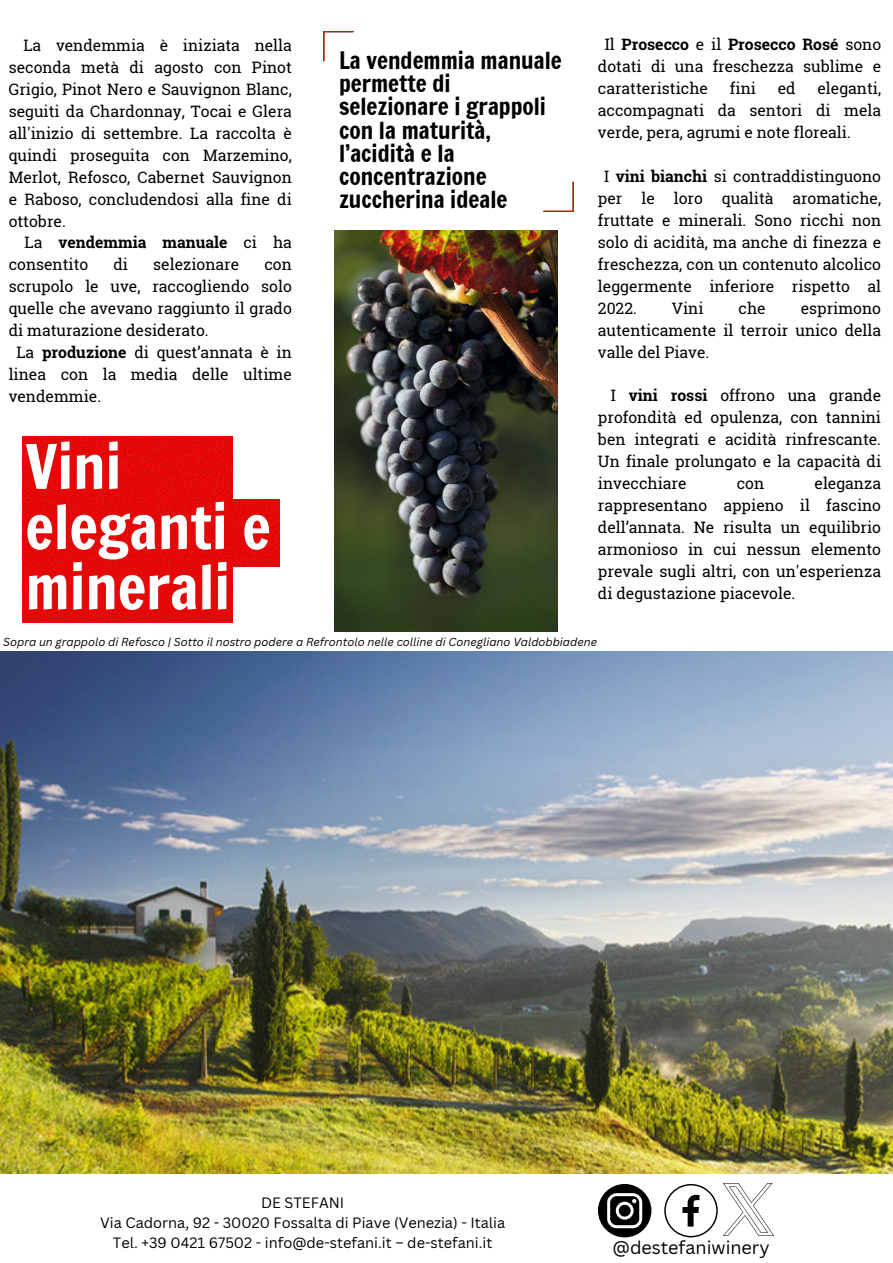
<style>
.page{position:relative;width:893px;height:1263px;background:#fff}
.page>*{position:absolute;margin:0;border:0;box-sizing:border-box;transform-origin:0 0}
.t1{font:60px "Francois One";color:#fff}
.t2{font:23.25px/23.1px "Francois One";color:#000}
.t3{font:18px "Canva Sans";color:#000}
.t4{font:15.75px/21.9px "Roboto Slab";color:#000;text-align:justify}
.t5{font:14.55px "Canva Sans";color:#000}
.t6{font:italic 11.25px "Canva Sans";color:#000}
.s1{font-weight:700}
</style>
<div class="page">
<img style="left:0;top:652px;width:893px;height:522px">
<img style="left:334px;top:230px;width:224px;height:402px">
<img style="left:23px;top:566px;width:209px;height:56px">
<img style="left:23px;top:499px;width:256px;height:67px">
<img style="left:23px;top:437px;width:209px;height:70px">
<img style="left:324px;top:32px;width:30px;height:30px">
<img style="left:542px;top:181px;width:31px;height:31px">
<svg style="left:598px;top:1184px;width:53px;height:53px"></svg>
<svg style="left:664px;top:1184px;width:54px;height:53px"></svg>
<img style="left:723px;top:1184px;width:50px;height:51px">
<p class="t4" style="left:9px;top:34px;width:285px;text-indent:15px">La vendemmia è iniziata nella seconda metà di agosto con Pinot Grigio, Pinot Nero e Sauvignon Blanc, seguiti da Chardonnay, Tocai e Glera all'inizio di settembre. La raccolta è quindi proseguita con Marzemino, Merlot, Refosco, Cabernet Sauvignon e Raboso, concludendosi alla fine di ottobre.</p>
<p class="t4" style="left:9px;top:231px;width:285px;text-indent:16px">La <span class="s1">vendemmia manuale</span> ci ha consentito</p>
<p class="t4" style="left:113px;top:253px;width:16px">di</p>
<p class="t4" style="left:153px;top:253px;width:87px">selezionare</p>
<p class="t4" style="left:9px;top:253px;width:285px;text-indent:256px">con scrupolo le uve, raccogliendo solo quelle che avevano raggiunto il grado di maturazione desiderato.</p>
<p class="t4" style="left:9px;top:341px;width:285px;text-indent:8px">La <span class="s1">produzione</span> di quest’annata è in linea con la media delle ultime vendemmie.</p>
<p class="t1" style="left:25px;top:423px;width:97px">Vini</p>
<p class="t1" style="left:25px;top:484px;width:247px">eleganti e</p>
<p class="t1" style="left:25px;top:544px;width:206px">minerali</p>
<p class="t2" style="left:339px;top:49px;width:224px">La vendemmia manuale permette di selezionare i grappoli con la maturità, l’acidità e la concentrazione zuccherina ideale</p>
<p class="t4" style="left:598px;top:33px;width:285px;text-indent:7px">Il <span class="s1">Prosecco</span> e il <span class="s1">Prosecco Rosé</span> sono dotati di una freschezza sublime e caratteristiche</p>
<p class="t4" style="left:730px;top:77px;width:28px">fini</p>
<p class="t4" style="left:778px;top:77px;width:19px">ed</p>
<p class="t4" style="left:598px;top:77px;width:285px;text-indent:219px">eleganti, accompagnati da sentori di mela verde, pera, agrumi e note floreali.</p>
<p class="t4" style="left:598px;top:165px;width:285px;text-indent:6px">I <span class="s1">vini bianchi</span> si contraddistinguono per le loro qualità aromatiche, fruttate e minerali. Sono ricchi non solo di acidità, ma anche di finezza e freschezza, con un contenuto alcolico leggermente inferiore rispetto al 2022.</p>
<p class="t4" style="left:598px;top:297px;width:285px;text-indent:203px">esprimono autenticamente il terroir unico della valle del Piave.</p>
<p class="t4" style="left:598px;top:384px;width:285px;text-indent:13px">I <span class="s1">vini rossi</span> offrono una grande profondità ed opulenza, con tannini ben integrati e acidità rinfrescante.<br>Un finale prolungato e la capacità di invecchiare</p>
<p class="t4" style="left:672px;top:297px;width:33px">Vini</p>
<p class="t4" style="left:738px;top:297px;width:29px">che</p>
<p class="t4" style="left:598px;top:472px;width:285px;text-indent:216px">eleganza rappresentano appieno il fascino dell’annata. Ne risulta un equilibrio armonioso in cui nessun elemento prevale sugli altri, con un'esperienza di degustazione piacevole.</p>
<p class="t4" style="left:737px;top:472px;width:29px">con</p>
<p class="t6" style="left:3px;top:634px;width:595px">Sopra un grappolo di Refosco | Sotto il nostro podere a Refrontolo nelle colline di Conegliano Valdobbiadene</p>
<p class="t5" style="left:261px;top:1192px;width:85px">DE STEFANI</p>
<p class="t5" style="left:100px;top:1212px;width:406px">Via Cadorna, 92 - 30020 Fossalta di Piave (Venezia) - Italia</p>
<p class="t5" style="left:113px;top:1233px;width:381px">Tel. +39 0421 67502 - info@de-stefani.it – de-stefani.it</p>
<p class="t3" style="left:612px;top:1235px;width:159px">@destefaniwinery</p>
</div>
